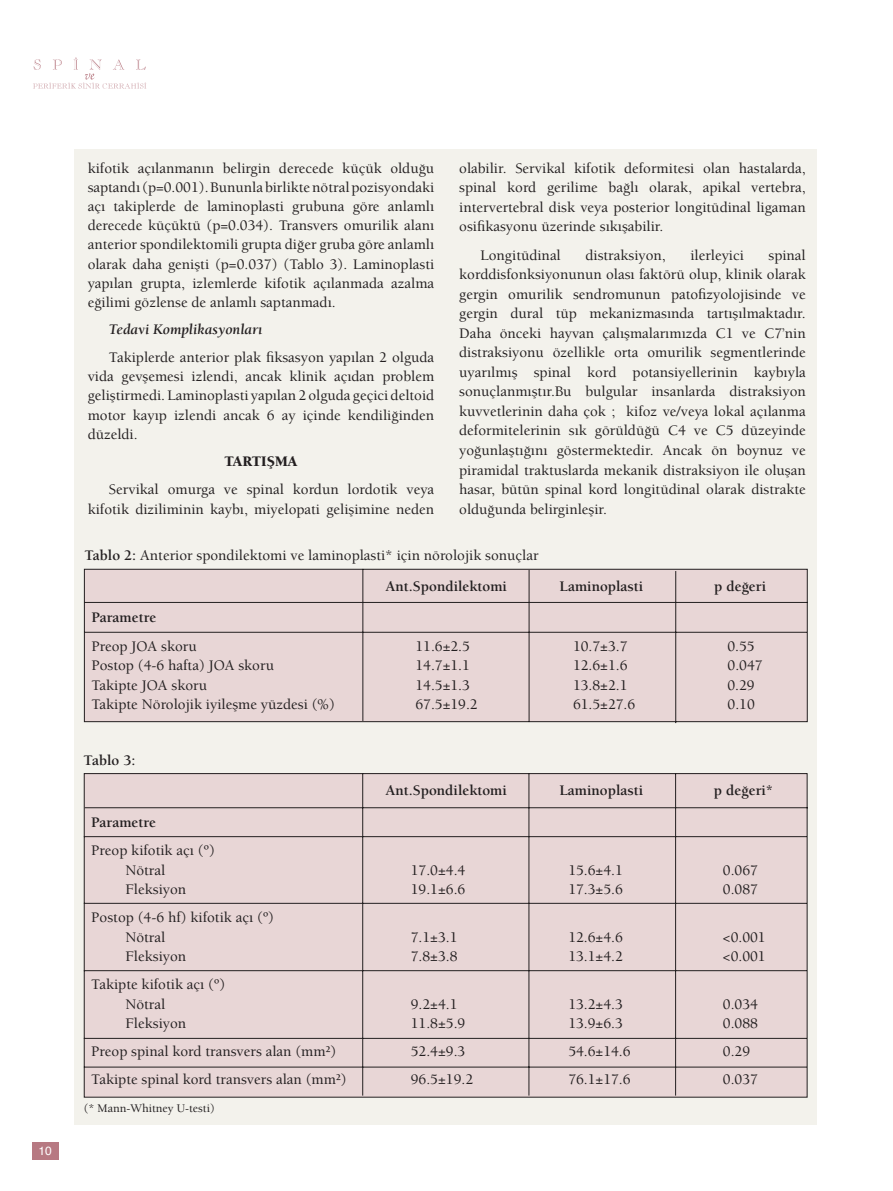
<style>
.page{position:relative;width:893px;height:1191px;background:#fff}
.page>*{position:absolute;margin:0;border:0;box-sizing:border-box;transform-origin:0 0}
.t1{font:500 15px/19.5px "Berkeley";color:#231f20}
.t2{font:700 15px "Berkeley";color:#231f20}
.t3{font:italic 700 15px "Berkeley";color:#231f20}
.t4{font:900 15px "Berkeley";color:#231f20}
.t5{font:500 12px "Berkeley";color:#231f20}
.t6{font:12px "Helvetica";color:#fff}
.s1{font-weight:700}
</style>
<div class="page">
<svg style="left:33px;top:57px;width:113px;height:32px"></svg>
<div style="left:32px;top:1141px;width:26px;height:18px;background:#b77982"></div>
<div style="left:74px;top:149px;width:743px;height:975px;background:#f3f2ec"></div>
<svg style="left:83px;top:568px;width:725px;height:156px;background:#e1d0d0"></svg>
<svg style="left:83px;top:773px;width:725px;height:325px;background:#e1d0d0"></svg>
<p class="t6" style="left:38px;top:1146px;width:15px">10</p>
<p class="t1" style="left:88px;top:160px;width:348px;text-align:justify">kifotik açılanmanın belirgin derecede küçük olduğu saptandı (p=0.001). Bununla birlikte nötral pozisyondaki açı takiplerde de laminoplasti grubuna göre anlamlı derecede küçüktü (p=0.034). Transvers omurilik alanı anterior spondilektomili grupta diğer gruba göre anlamlı olarak daha genişti (p=0.037) (Tablo 3). Laminoplasti yapılan grupta, izlemlerde kifotik açılanmada azalma eğilimi gözlense de anlamlı saptanmadı.</p>
<p class="t3" style="left:109px;top:324px;width:155px">Tedavi Komplikasyonları</p>
<p class="t1" style="left:88px;top:349px;width:348px;text-align:justify;text-indent:21px">Takiplerde anterior plak fiksasyon yapılan 2 olguda vida gevşemesi izlendi, ancak klinik açıdan problem geliştirmedi. Laminoplasti yapılan 2 olguda geçici deltoid motor kayıp izlendi ancak 6 ay içinde kendiliğinden düzeldi.</p>
<p class="t4" style="left:224px;top:456px;width:75px">TARTIŞMA</p>
<p class="t1" style="left:88px;top:481px;width:348px;text-align:right">Servikal omurga ve spinal kordun lordotik veya kifotik diziliminin kaybı, miyelopati gelişimine neden</p>
<p class="t1" style="left:459px;top:160px;width:348px;text-align:justify">olabilir. Servikal kifotik deformitesi olan hastalarda, spinal kord gerilime bağlı olarak, apikal vertebra, intervertebral disk veya posterior longitüdinal ligaman osifikasyonu üzerinde sıkışabilir.</p>
<p class="t1" style="left:480px;top:246px;width:82px">Longitüdinal</p>
<p class="t1" style="left:585px;top:246px;width:82px">distraksiyon,</p>
<p class="t1" style="left:690px;top:246px;width:55px">ilerleyici</p>
<p class="t1" style="left:459px;top:246px;width:348px;text-align:justify;text-indent:309px">spinal korddisfonksiyonunun olası faktörü olup, klinik olarak gergin omurilik sendromunun patofizyolojisinde ve gergin dural tüp mekanizmasında tartışılmaktadır.<br>Daha önceki hayvan çalışmalarımızda C1 ve C7’nin distraksiyonu özellikle orta omurilik segmentlerinde uyarılmış spinal kord potansiyellerinin kaybıyla sonuçlanmıştır.Bu bulgular insanlarda distraksiyon kuvvetlerinin daha çok ; kifoz ve/veya lokal açılanma deformitelerinin sık görüldüğü C4 ve C5 düzeyinde yoğunlaştığını göstermektedir. Ancak ön boynuz ve piramidal traktuslarda mekanik distraksiyon ile oluşan hasar, bütün spinal kord longitüdinal olarak distrakte olduğunda belirginleşir.</p>
<p class="t1" style="left:385px;top:541px;width:155px;line-height:30.9px;text-indent:-301px"><span class="s1">Tablo 2:</span> Anterior spondilektomi ve laminoplasti* için nörolojik sonuçlar<br><span class="s1">Ant.Spondilektomi</span></p>
<p class="t2" style="left:559px;top:580px;width:85px">Laminoplasti</p>
<p class="t2" style="left:714px;top:580px;width:54px">p değeri</p>
<p class="t2" style="left:91px;top:612px;width:66px">Parametre</p>
<p class="t1" style="left:91px;top:637px;width:107px">Preop JOA skoru</p>
<p class="t1" style="left:415px;top:637px;width:56px">11.6±2.5</p>
<p class="t1" style="left:573px;top:637px;width:56px">10.7±3.7</p>
<p class="t1" style="left:727px;top:637px;width:29px">0.55</p>
<p class="t1" style="left:91px;top:657px;width:184px">Postop (4-6 hafta) JOA skoru</p>
<p class="t1" style="left:415px;top:657px;width:56px">14.7±1.1</p>
<p class="t1" style="left:573px;top:657px;width:56px">12.6±1.6</p>
<p class="t1" style="left:727px;top:657px;width:37px">0.047</p>
<p class="t1" style="left:91px;top:676px;width:117px">Takipte JOA skoru</p>
<p class="t1" style="left:415px;top:676px;width:56px">14.5±1.3</p>
<p class="t1" style="left:573px;top:676px;width:56px">13.8±2.1</p>
<p class="t1" style="left:727px;top:676px;width:29px">0.29</p>
<p class="t1" style="left:91px;top:696px;width:245px">Takipte Nörolojik iyileşme yüzdesi (%)</p>
<p class="t1" style="left:415px;top:696px;width:64px">67.5±19.2</p>
<p class="t1" style="left:573px;top:696px;width:64px">61.5±27.6</p>
<p class="t1" style="left:727px;top:696px;width:29px">0.10</p>
<p class="t2" style="left:84px;top:754px;width:53px">Tablo 3:</p>
<p class="t2" style="left:91px;top:816px;width:66px">Parametre</p>
<p class="t1" style="left:125px;top:842px;width:91px;text-indent:-34px">Preop kifotik açı (º)<br>Nötral</p>
<p class="t2" style="left:385px;top:784px;width:123px">Ant.Spondilektomi</p>
<p class="t2" style="left:559px;top:784px;width:85px">Laminoplasti</p>
<p class="t2" style="left:714px;top:784px;width:61px">p değeri*</p>
<p class="t1" style="left:411px;top:861px;width:56px">17.0±4.4</p>
<p class="t1" style="left:568px;top:861px;width:56px">15.6±4.1</p>
<p class="t1" style="left:723px;top:861px;width:37px">0.067</p>
<p class="t1" style="left:125px;top:881px;width:62px">Fleksiyon</p>
<p class="t1" style="left:411px;top:881px;width:56px">19.1±6.6</p>
<p class="t1" style="left:568px;top:881px;width:56px">17.3±5.6</p>
<p class="t1" style="left:723px;top:881px;width:37px">0.087</p>
<p class="t1" style="left:125px;top:909px;width:150px;text-indent:-34px">Postop (4-6 hf) kifotik açı (º)<br>Nötral</p>
<p class="t1" style="left:411px;top:928px;width:48px">7.1±3.1</p>
<p class="t1" style="left:568px;top:928px;width:56px">12.6±4.6</p>
<p class="t1" style="left:723px;top:928px;width:44px">&lt;0.001</p>
<p class="t1" style="left:125px;top:948px;width:62px">Fleksiyon</p>
<p class="t1" style="left:411px;top:948px;width:48px">7.8±3.8</p>
<p class="t1" style="left:568px;top:948px;width:56px">13.1±4.2</p>
<p class="t1" style="left:723px;top:948px;width:44px">&lt;0.001</p>
<p class="t1" style="left:125px;top:976px;width:101px;text-indent:-34px">Takipte kifotik açı (º)<br>Nötral</p>
<p class="t1" style="left:411px;top:995px;width:48px">9.2±4.1</p>
<p class="t1" style="left:568px;top:995px;width:56px">13.2±4.3</p>
<p class="t1" style="left:723px;top:995px;width:37px">0.034</p>
<p class="t1" style="left:125px;top:1015px;width:62px">Fleksiyon</p>
<p class="t1" style="left:411px;top:1015px;width:56px">11.8±5.9</p>
<p class="t1" style="left:568px;top:1015px;width:56px">13.9±6.3</p>
<p class="t1" style="left:723px;top:1015px;width:37px">0.088</p>
<p class="t1" style="left:91px;top:1043px;width:246px">Preop spinal kord transvers alan (mm²)</p>
<p class="t1" style="left:411px;top:1043px;width:56px">52.4±9.3</p>
<p class="t1" style="left:568px;top:1043px;width:64px">54.6±14.6</p>
<p class="t1" style="left:723px;top:1043px;width:29px">0.29</p>
<p class="t1" style="left:91px;top:1071px;width:257px">Takipte spinal kord transvers alan (mm²)</p>
<p class="t1" style="left:411px;top:1071px;width:64px">96.5±19.2</p>
<p class="t1" style="left:568px;top:1071px;width:64px">76.1±17.6</p>
<p class="t1" style="left:723px;top:1071px;width:37px">0.037</p>
<p class="t5" style="left:84px;top:1103px;width:132px">(* Mann-Whitney U-testi)</p>
</div>
